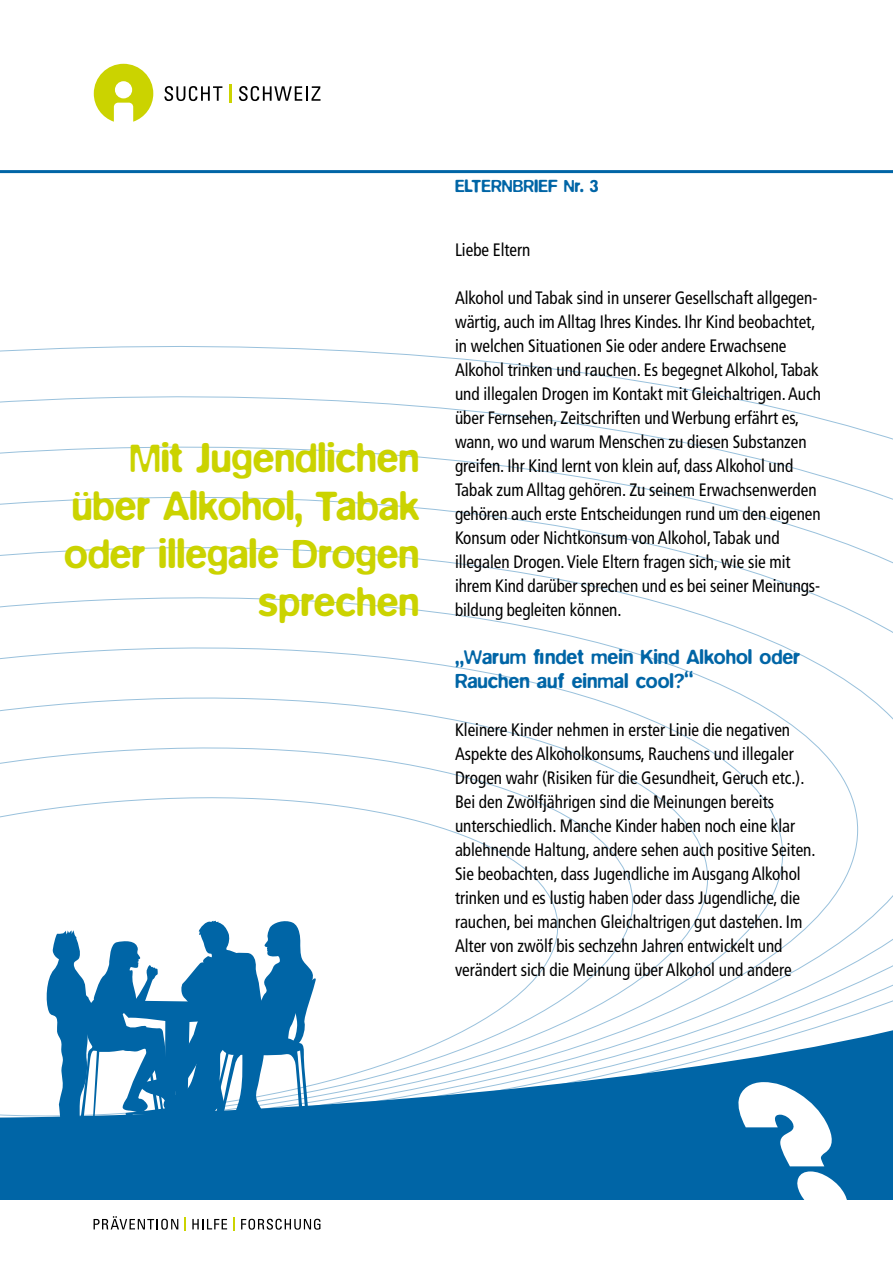
<style>
.page{position:relative;width:893px;height:1263px;background:#fff}
.page>*{position:absolute;margin:0;border:0;box-sizing:border-box;transform-origin:0 0}
.t1{font:500 42px/48px "Blur";color:#cbd300;text-align:right;scale:.95 1}
.t2{font:500 21px/24px "Blur";color:#0065a6;scale:.95 1}
.t3{font:condensed 18px/24px "Frutiger";color:#000;scale:.95 1}
.t4{font:500 18px "Blur";color:#0065a6;scale:.95 1}
</style>
<div class="page">
<svg style="left:0;top:581px;width:858px;height:426px"></svg>
<svg style="left:0;top:631px;width:784px;height:376px"></svg>
<svg style="left:0;top:681px;width:711px;height:326px"></svg>
<svg style="left:0;top:731px;width:638px;height:276px"></svg>
<svg style="left:0;top:781px;width:566px;height:226px"></svg>
<svg style="left:0;top:1007px;width:893px;height:192px;fill:#0065a6"></svg>
<svg style="left:45px;top:919px;width:272px;height:229px"></svg>
<svg style="left:737px;top:1082px;width:111px;height:118px"></svg>
<hr style="left:0;top:170px;width:893px;height:3px;background:#0065a6">
<svg style="left:94px;top:1216px;width:84px;height:14px"></svg>
<svg style="left:192px;top:1219px;width:35px;height:10px"></svg>
<svg style="left:241px;top:1219px;width:79px;height:11px"></svg>
<svg style="left:185px;top:1217px;width:1px;height:14px"></svg>
<svg style="left:233px;top:1217px;width:2px;height:14px"></svg>
<svg style="left:164px;top:86px;width:58px;height:15px"></svg>
<svg style="left:239px;top:86px;width:81px;height:15px"></svg>
<hr style="left:229px;top:84px;width:3px;height:19px;background:#cbd300">
<svg style="left:94px;top:64px;width:59px;height:58px"></svg>
<h1 class="t1" style="left:64px;top:434px;width:375px">Mit Jugendlichen über Alkohol, Tabak oder illegale Drogen sprechen</h1>
<p class="t4" style="left:455px;top:176px;width:153px">Elternbrief Nr. 3</p>
<p class="t3" style="left:455px;top:238px;width:81px">Liebe Eltern</p>
<p class="t3" style="left:455px;top:286px;width:387px">Alkohol und Tabak sind in unserer Gesellschaft allgegen&shy;wärtig, auch im Alltag Ihres Kindes. Ihr Kind beobachtet, in welchen Situationen Sie oder andere Erwachsene Alkohol trinken und rauchen. Es begegnet Alkohol, Tabak und illegalen Drogen im Kontakt mit Gleichaltrigen. Auch über Fernsehen, Zeitschriften und Werbung erfährt es, wann, wo und warum Menschen zu diesen Substanzen greifen. Ihr Kind lernt von klein auf, dass Alkohol und Tabak zum Alltag gehören. Zu seinem Erwachsenwerden gehören auch erste Entscheidungen rund um den eigenen Konsum oder Nichtkonsum von Alkohol, Tabak und illegalen Drogen. Viele Eltern fragen sich, wie sie mit ihrem Kind darüber sprechen und es bei seiner Meinungs&shy;bildung begleiten können.</p>
<p class="t2" style="left:455px;top:645px;width:365px">„Warum findet mein Kind Alkohol oder<br>Rauchen auf einmal cool?“</p>
<p class="t3" style="left:455px;top:718px;width:381px">Kleinere Kinder nehmen in erster Linie die negativen Aspekte des Alkoholkonsums, Rauchens und illegaler Drogen wahr (Risiken für die Gesundheit, Geruch etc.).<br>Bei den Zwölfjährigen sind die Meinungen bereits unterschiedlich. Manche Kinder haben noch eine klar ablehnende Haltung, andere sehen auch positive Seiten.<br>Sie beobachten, dass Jugendliche im Ausgang Alkohol trinken und es lustig haben oder dass Jugendliche, die rauchen, bei manchen Gleichaltrigen gut dastehen. Im Alter von zwölf bis sechzehn Jahren entwickelt und verändert sich die Meinung über Alkohol und andere</p>
</div>
